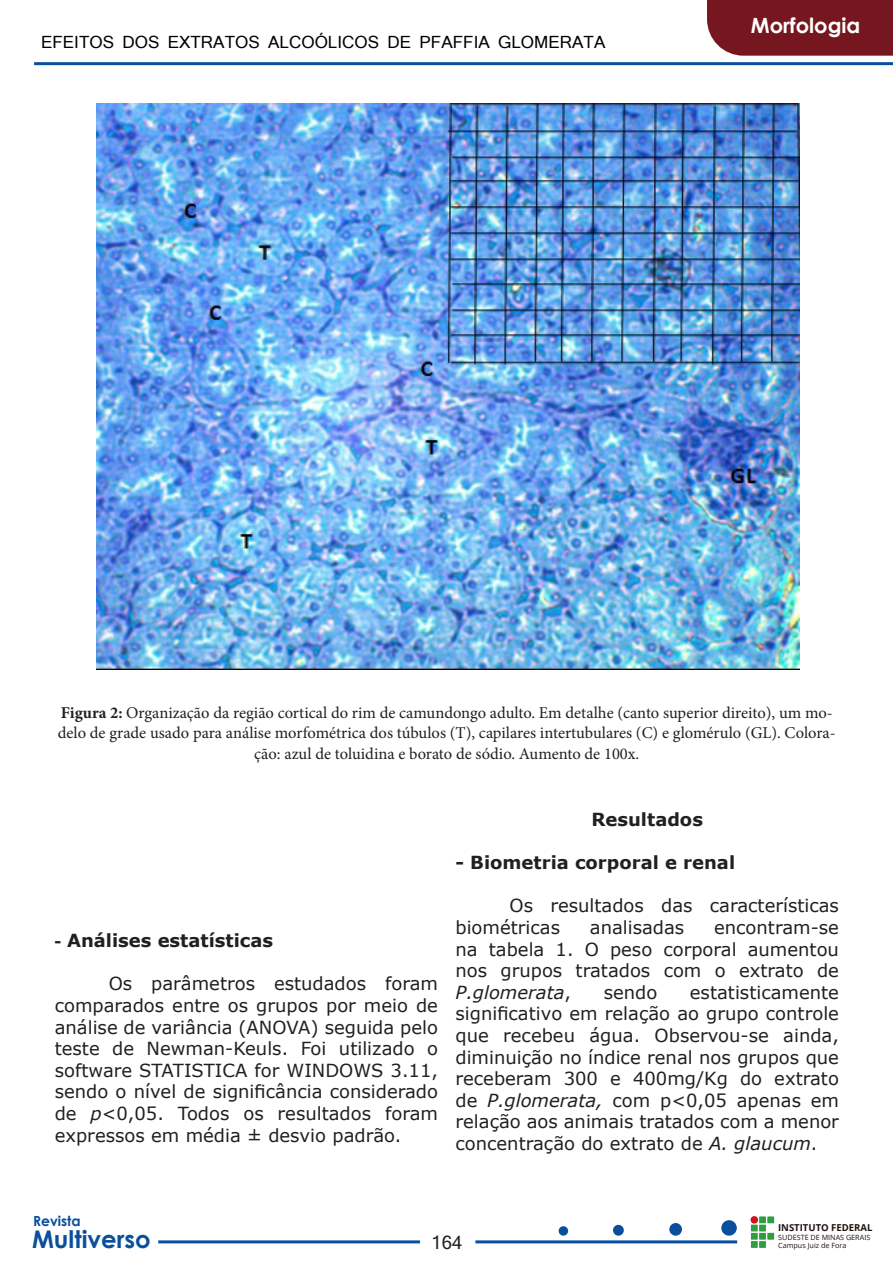
<style>
.page{position:relative;width:893px;height:1263px;background:#fff}
.page>*{position:absolute;margin:0;border:0;box-sizing:border-box;transform-origin:0 0}
.t1{font:700 24.3px "Century Gothic";color:#0a4f9c}
.t2{font:700 21px "Century Gothic";color:#fff}
.t3{font:18px/21.6px "Verdana";color:#231f20;text-align:justify}
.t4{font:700 18px "Verdana";color:#231f20}
.t5{font:18px "Mangal";color:#231f20}
.t6{font:16.5px/19.8px "Minion Pro";color:#231f20}
.t7{font:16.5px "Mangal";color:#000}
.t8{font:700 13.95px "Century Gothic";color:#0a4f9c}
.t9{font:700 9.6px "Open Sans";color:#1d110e}
.t10{font:7.2px/8.2px "Open Sans";color:#1d110e}
.s1{font-weight:700}
.s2{font-family:"Mangal"}
.s3{font-style:italic}
</style>
<div class="page">
<hr style="left:158px;top:1240px;width:262px;height:3px;background:#0a4f9c">
<div style="left:559px;top:1226px;width:9px;height:10px;background:#0a4f9c;border-radius:50%"></div>
<div style="left:721px;top:1220px;width:16px;height:16px;background:#0a4f9c;border-radius:50%"></div>
<div style="left:669px;top:1223px;width:13px;height:13px;background:#0a4f9c;border-radius:50%"></div>
<div style="left:613px;top:1225px;width:11px;height:11px;background:#0a4f9c;border-radius:50%"></div>
<hr style="left:34px;top:62px;width:859px;height:3px;background:#0a4f9c">
<div style="left:707px;top:0;width:186px;height:56px;background:#76161f"></div>
<hr style="left:475px;top:1240px;width:262px;height:3px;background:#0a4f9c">
<div style="left:767px;top:1233px;width:7px;height:7px;background:#2f9e40"></div>
<div style="left:759px;top:1216px;width:7px;height:7px;background:#2f9e40"></div>
<div style="left:767px;top:1216px;width:7px;height:7px;background:#2f9e40"></div>
<div style="left:751px;top:1224px;width:7px;height:7px;background:#2f9e40"></div>
<div style="left:759px;top:1224px;width:7px;height:7px;background:#2f9e40"></div>
<div style="left:751px;top:1233px;width:7px;height:7px;background:#2f9e40"></div>
<div style="left:759px;top:1233px;width:7px;height:7px;background:#2f9e40"></div>
<div style="left:751px;top:1241px;width:7px;height:7px;background:#2f9e40"></div>
<div style="left:759px;top:1241px;width:7px;height:7px;background:#2f9e40"></div>
<div style="left:751px;top:1216px;width:7px;height:7px;background:#cd151d;border-radius:50%"></div>
<img style="left:97px;top:103px;width:702px;height:567px">
<p class="t7" style="left:41px;top:33px;width:566px">EFEITOS DOS EXTRATOS ALCOÓLICOS DE PFAFFIA GLOMERATA</p>
<p class="t2" style="left:751px;top:9px;width:111px">Morfologia</p>
<p class="t6" style="left:58px;top:703px;width:779px"><span class="s1">Figura 2:</span> Organização da região cortical do rim de camundongo adulto. Em detalhe (canto superior direito), um mo&shy;delo de grade usado para análise morfométrica dos túbulos (T), capilares intertubulares (C) e glomérulo (GL). Colora-</p>
<p class="t6" style="left:254px;top:744px;width:387px">ção: azul de toluidina e borato de sódio. Aumento de 100x.</p>
<p class="t4" style="left:55px;top:928px;width:220px"><span class="s2">-</span> Análises estatísticas</p>
<p class="t3" style="left:55px;top:973px;width:385px;text-indent:54px">Os parâmetros estudados foram comparados entre os grupos por meio de análise de variância (ANOVA) seguida pelo teste de Newman-Keuls. Foi utilizado o software STATISTICA for WINDOWS 3.11, sendo o nível de significância considerado de <span class="s3">p</span>&lt;0,05. Todos os resultados foram expressos em média ± desvio padrão.</p>
<p class="t4" style="left:591px;top:807px;width:113px">Resultados</p>
<p class="t4" style="left:455px;top:850px;width:281px">- Biometria corporal e renal</p>
<p class="t3" style="left:455px;top:895px;width:385px;text-indent:54px">Os resultados das características biométricas</p>
<p class="t3" style="left:590px;top:916px;width:96px">analisadas</p>
<p class="t3" style="left:455px;top:916px;width:385px;text-indent:259px">encontram-se na tabela 1. O peso corporal aumentou nos grupos tratados com o extrato de <span class="s3">P.glomerata</span>,</p>
<p class="t3" style="left:604px;top:981px;width:55px">sendo</p>
<p class="t3" style="left:455px;top:981px;width:385px;text-indent:234px">estatisticamente significativo em relação ao grupo controle que recebeu água. Observou-se ainda, diminuição no índice renal nos grupos que receberam 300 e 400mg/Kg do extrato de <span class="s3">P.glomerata,</span> com p&lt;0,05 apenas em relação aos animais tratados com a menor concentração do extrato de <span class="s3">A. glaucum</span>.</p>
<p class="t8" style="left:33px;top:1210px;width:49px">Revista</p>
<h1 class="t1" style="left:32px;top:1221px;width:120px">Multiverso</h1>
<p class="t5" style="left:431px;top:1232px;width:33px">164</p>
<p class="t9" style="left:778px;top:1221px;width:96px">INSTITUTO FEDERAL</p>
<p class="t10" style="left:778px;top:1233px;width:94px">SUDESTE DE MINAS GERAIS<br>Campus Juiz de Fora</p>
</div>
